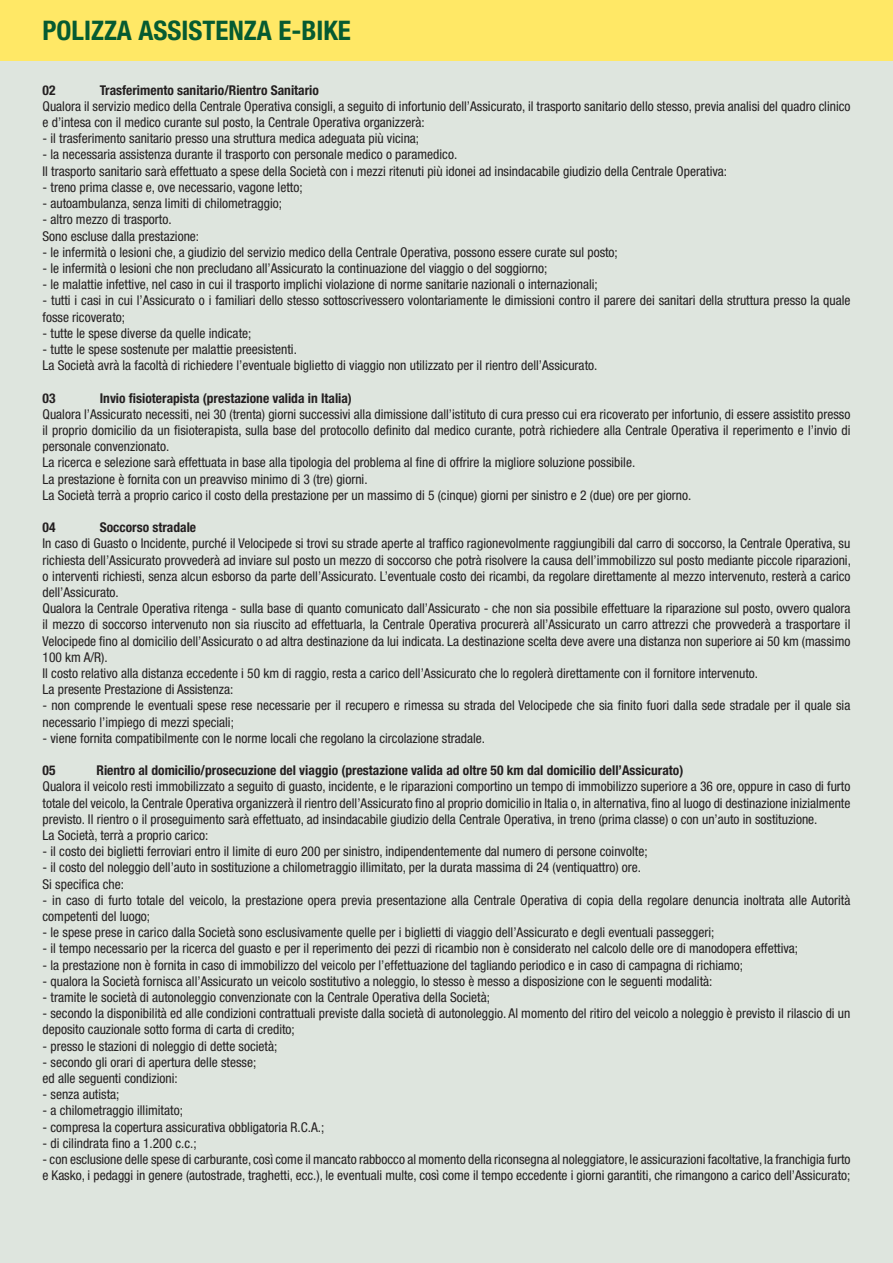
<style>
.page{position:relative;width:893px;height:1263px;background:#dee5de}
.page>*{position:absolute;margin:0;border:0;box-sizing:border-box;transform-origin:0 0}
.t1{font:700 condensed 27px "Helvetica Neue LT Std";color:#065b31}
.t2{font:condensed 13.5px/16.2px "Helvetica Neue LT Std";color:#231f20}
.t3{font:700 condensed 13.5px "Helvetica Neue LT Std";color:#231f20}
</style>
<div class="page">
<div style="left:0;top:0;width:893px;height:61px;background:#ffe866"></div>
<h1 class="t1" style="left:43px;top:14px;width:310px">POLIZZA ASSISTENZA E-BIKE</h1>
<p class="t3" style="left:43px;top:82px;width:14px">02</p>
<p class="t3" style="left:100px;top:82px;width:221px">Trasferimento sanitario/Rientro Sanitario</p>
<p class="t2" style="left:43px;top:98px;width:809px">Qualora il servizio medico della Centrale Operativa consigli, a seguito di infortunio dell’Assicurato, il trasporto sanitario dello stesso, previa analisi del quadro clinico e d’intesa con il medico curante sul posto, la Centrale Operativa organizzerà:</p>
<p class="t2" style="left:43px;top:130px;width:378px">- il trasferimento sanitario presso una struttura medica adeguata più vicina;</p>
<p class="t2" style="left:43px;top:147px;width:686px">- la necessaria assistenza durante il trasporto con personale medico o paramedico.<br>Il trasporto sanitario sarà effettuato a spese della Società con i mezzi ritenuti più idonei ad insindacabile giudizio della Centrale Operativa:</p>
<p class="t2" style="left:43px;top:179px;width:262px">- treno prima classe e, ove necessario, vagone letto;</p>
<p class="t2" style="left:43px;top:195px;width:241px">- autoambulanza, senza limiti di chilometraggio;</p>
<p class="t2" style="left:43px;top:211px;width:158px">- altro mezzo di trasporto.<br>Sono escluse dalla prestazione:</p>
<p class="t2" style="left:43px;top:244px;width:577px">- le infermità o lesioni che, a giudizio del servizio medico della Centrale Operativa, possono essere curate sul posto;</p>
<p class="t2" style="left:43px;top:260px;width:506px">- le infermità o lesioni che non precludano all’Assicurato la continuazione del viaggio o del soggiorno;</p>
<p class="t2" style="left:43px;top:276px;width:557px">- le malattie infettive, nel caso in cui il trasporto implichi violazione di norme sanitarie nazionali o internazionali;</p>
<p class="t2" style="left:43px;top:292px;width:809px">- tutti i casi in cui l’Assicurato o i familiari dello stesso sottoscrivessero volontariamente le dimissioni contro il parere dei sanitari della struttura presso la quale fosse ricoverato;</p>
<p class="t2" style="left:43px;top:325px;width:210px">- tutte le spese diverse da quelle indicate;</p>
<p class="t2" style="left:43px;top:341px;width:556px">- tutte le spese sostenute per malattie preesistenti.<br>La Società avrà la facoltà di richiedere l’eventuale biglietto di viaggio non utilizzato per il rientro dell’Assicurato.</p>
<p class="t3" style="left:43px;top:390px;width:14px">03</p>
<p class="t3" style="left:100px;top:390px;width:254px">Invio fisioterapista (prestazione valida in Italia)</p>
<p class="t2" style="left:43px;top:406px;width:809px">Qualora l’Assicurato necessiti, nei 30 (trenta) giorni successivi alla dimissione dall’istituto di cura presso cui era ricoverato per infortunio, di essere assistito presso il proprio domicilio da un fisioterapista, sulla base del protocollo definito dal medico curante, potrà richiedere alla Centrale Operativa il reperimento e l’invio di personale convenzionato.<br>La ricerca e selezione sarà effettuata in base alla tipologia del problema al fine di offrire la migliore soluzione possibile.<br>La prestazione è fornita con un preavviso minimo di 3 (tre) giorni.<br>La Società terrà a proprio carico il costo della prestazione per un massimo di 5 (cinque) giorni per sinistro e 2 (due) ore per giorno.</p>
<p class="t3" style="left:43px;top:519px;width:14px">04</p>
<p class="t3" style="left:100px;top:519px;width:98px">Soccorso stradale</p>
<p class="t2" style="left:43px;top:535px;width:810px">In caso di Guasto o Incidente, purché il Velocipede si trovi su strade aperte al traffico ragionevolmente raggiungibili dal carro di soccorso, la Centrale Operativa, su richiesta dell’Assicurato provvederà ad inviare sul posto un mezzo di soccorso che potrà risolvere la causa dell’immobilizzo sul posto mediante piccole riparazioni, o interventi richiesti, senza alcun esborso da parte dell’Assicurato. L’eventuale costo dei ricambi, da regolare direttamente al mezzo intervenuto, resterà a carico dell’Assicurato.<br>Qualora la Centrale Operativa ritenga - sulla base di quanto comunicato dall’Assicurato - che non sia possibile effettuare la riparazione sul posto, ovvero qualora il mezzo di soccorso intervenuto non sia riuscito ad effettuarla, la Centrale Operativa procurerà all’Assicurato un carro attrezzi che provvederà a trasportare il Velocipede fino al domicilio dell’Assicurato o ad altra destinazione da lui indicata. La destinazione scelta deve avere una distanza non superiore ai 50 km (massimo 100 km A/R).<br>Il costo relativo alla distanza eccedente i 50 km di raggio, resta a carico dell’Assicurato che lo regolerà direttamente con il fornitore intervenuto.<br>La presente Prestazione di Assistenza:</p>
<p class="t2" style="left:43px;top:697px;width:809px">- non comprende le eventuali spese rese necessarie per il recupero e rimessa su strada del Velocipede che sia finito fuori dalla sede stradale per il quale sia necessario l’impiego di mezzi speciali;</p>
<p class="t2" style="left:43px;top:730px;width:444px">- viene fornita compatibilmente con le norme locali che regolano la circolazione stradale.</p>
<p class="t3" style="left:43px;top:762px;width:14px">05</p>
<p class="t3" style="left:97px;top:762px;width:588px">Rientro al domicilio/prosecuzione del viaggio (prestazione valida ad oltre 50 km dal domicilio dell’Assicurato)</p>
<p class="t2" style="left:43px;top:778px;width:809px">Qualora il veicolo resti immobilizzato a seguito di guasto, incidente, e le riparazioni comportino un tempo di immobilizzo superiore a 36 ore, oppure in caso di furto totale del veicolo, la Centrale Operativa organizzerà il rientro dell’Assicurato fino al proprio domicilio in Italia o, in alternativa, fino al luogo di destinazione inizialmente previsto. Il rientro o il proseguimento sarà effettuato, ad insindacabile giudizio della Centrale Operativa, in treno (prima classe) o con un’auto in sostituzione.<br>La Società, terrà a proprio carico:</p>
<p class="t2" style="left:43px;top:843px;width:607px">- il costo dei biglietti ferroviari entro il limite di euro 200 per sinistro, indipendentemente dal numero di persone coinvolte;</p>
<p class="t2" style="left:43px;top:859px;width:600px">- il costo del noleggio dell’auto in sostituzione a chilometraggio illimitato, per la durata massima di 24 (ventiquattro) ore.<br>Si specifica che:</p>
<p class="t2" style="left:43px;top:892px;width:809px">- in caso di furto totale del veicolo, la prestazione opera previa presentazione alla Centrale Operativa di copia della regolare denuncia inoltrata alle Autorità competenti del luogo;</p>
<p class="t2" style="left:43px;top:924px;width:673px">- le spese prese in carico dalla Società sono esclusivamente quelle per i biglietti di viaggio dell’Assicurato e degli eventuali passeggeri;</p>
<p class="t2" style="left:43px;top:940px;width:757px">- il tempo necessario per la ricerca del guasto e per il reperimento dei pezzi di ricambio non è considerato nel calcolo delle ore di manodopera effettiva;</p>
<p class="t2" style="left:43px;top:957px;width:702px">- la prestazione non è fornita in caso di immobilizzo del veicolo per l’effettuazione del tagliando periodico e in caso di campagna di richiamo;</p>
<p class="t2" style="left:43px;top:973px;width:671px">- qualora la Società fornisca all’Assicurato un veicolo sostitutivo a noleggio, lo stesso è messo a disposizione con le seguenti modalità:</p>
<p class="t2" style="left:43px;top:989px;width:449px">- tramite le società di autonoleggio convenzionate con la Centrale Operativa della Società;</p>
<p class="t2" style="left:43px;top:1005px;width:809px">- secondo la disponibilità ed alle condizioni contrattuali previste dalla società di autonoleggio. Al momento del ritiro del veicolo a noleggio è previsto il rilascio di un deposito cauzionale sotto forma di carta di credito;</p>
<p class="t2" style="left:43px;top:1038px;width:236px">- presso le stazioni di noleggio di dette società;</p>
<p class="t2" style="left:43px;top:1054px;width:215px">- secondo gli orari di apertura delle stesse; ed alle seguenti condizioni:</p>
<p class="t2" style="left:43px;top:1086px;width:78px">- senza autista;</p>
<p class="t2" style="left:43px;top:1102px;width:142px">- a chilometraggio illimitato;</p>
<p class="t2" style="left:43px;top:1119px;width:283px">- compresa la copertura assicurativa obbligatoria R.C.A.;</p>
<p class="t2" style="left:43px;top:1135px;width:156px">- di cilindrata fino a 1.200 c.c.;</p>
<p class="t2" style="left:43px;top:1151px;width:809px">- con esclusione delle spese di carburante, così come il mancato rabbocco al momento della riconsegna al noleggiatore, le assicurazioni facoltative, la franchigia furto e Kasko, i pedaggi in genere (autostrade, traghetti, ecc.), le eventuali multe, così come il tempo eccedente i giorni garantiti, che rimangono a carico dell’Assicurato;</p>
</div>
